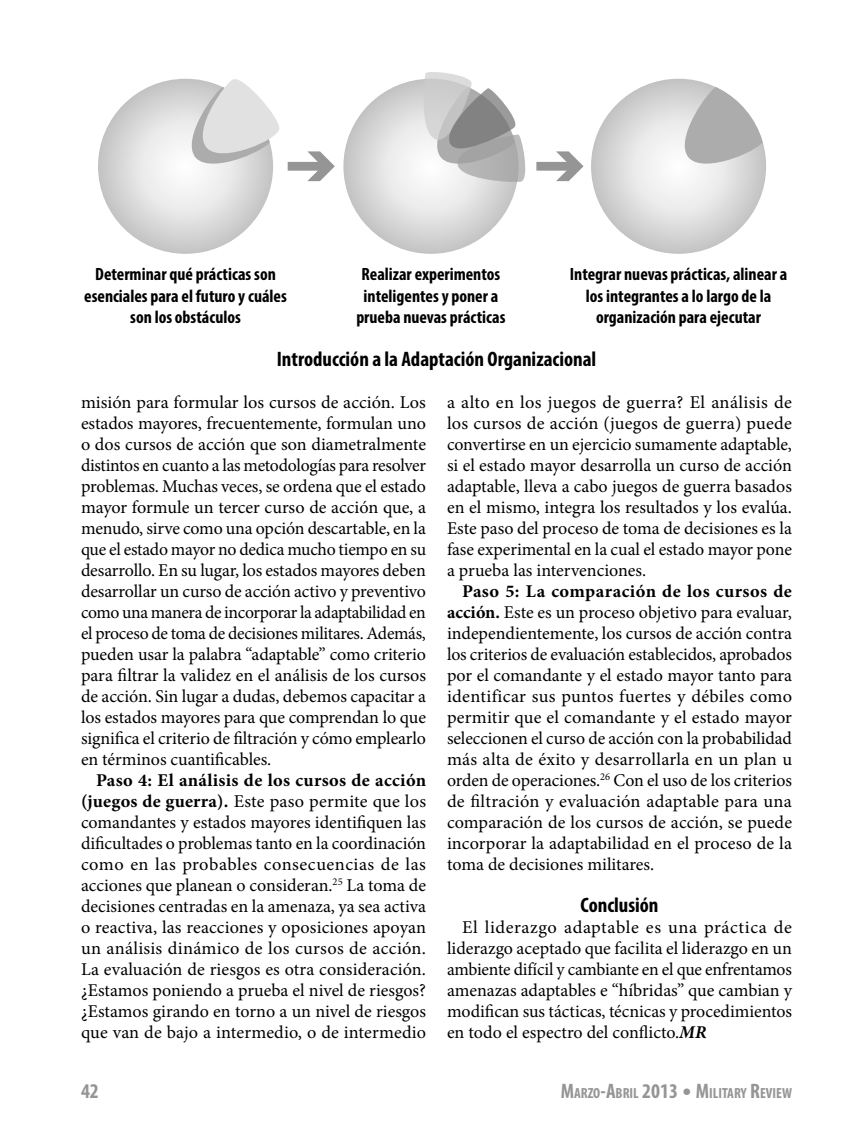
<style>
.page{position:relative;width:864px;height:1134px;background:#fff}
.page>*{position:absolute;margin:0;border:0;box-sizing:border-box;transform-origin:0 0}
.Subhead{font:700 condensed 21px "Myriad Pro";color:#000}
.t1{font:700 condensed 21px "Myriad Pro";color:#959595}
.Body_Copy{font:18px/21px "Minion Pro";color:#000;text-align:justify}
.t2{font:700 condensed 17.85px/21.5px "Myriad Pro";color:#000;text-align:center}
.t3{font:700 condensed 14.7px "Myriad Pro";color:#959595}
.s1{font-weight:700}
.s2{font-weight:700;font-style:italic}
.s3{font-size:21px}
.s4{font-weight:400;font-stretch:normal;font-size:31.5px}
</style>
<div class="page">
<svg style="left:98px;top:79px;width:175px;height:175px"></svg>
<svg style="left:343px;top:79px;width:176px;height:175px;background:#dbdbdb"></svg>
<svg style="left:591px;top:79px;width:175px;height:175px"></svg>
<svg style="left:673px;top:84px;width:92px;height:91px"></svg>
<svg style="left:179px;top:78px;width:101px;height:97px"></svg>
<svg style="left:424px;top:72px;width:101px;height:110px"></svg>
<div style="left:288px;top:162px;width:37px;height:9px;background:#959595"></div>
<svg style="left:307px;top:151px;width:28px;height:30px"></svg>
<div style="left:536px;top:162px;width:38px;height:9px;background:#959595"></div>
<svg style="left:556px;top:151px;width:28px;height:30px"></svg>
<p class="t2" style="left:84px;top:263px;width:204px">Determinar qué prácticas son esenciales para el futuro y cuáles son los obstáculos</p>
<p class="t2" style="left:356px;top:263px;width:151px">Realizar experimentos inteligentes y poner a prueba nuevas prácticas</p>
<p class="t2" style="left:570px;top:263px;width:219px">Integrar nuevas prácticas, alinear a los integrantes a lo largo de la organización para ejecutar</p>
<p class="Subhead" style="left:277px;top:346px;width:321px">Introducción a la Adaptación Organizacional</p>
<p class="Body_Copy" style="left:81px;top:392px;width:347px">misión para formular los cursos de acción. Los estados mayores, frecuentemente, formulan uno o dos cursos de acción que son diametralmente distintos en cuanto a las metodologías para resolver problemas. Muchas veces, se ordena que el estado mayor formule un tercer curso de acción que, a menudo, sirve como una opción descartable, en la que el estado mayor no dedica mucho tiempo en su desarrollo. En su lugar, los estados mayores deben desarrollar un curso de acción activo y preventivo como una manera de incorporar la adaptabilidad en el proceso de toma de decisiones militares. Además, pueden usar la palabra “adaptable” como criterio para filtrar la validez en el análisis de los cursos de acción. Sin lugar a dudas, debemos capacitar a los estados mayores para que comprendan lo que significa el criterio de filtración y cómo emplearlo en términos cuantificables.</p>
<p class="Body_Copy" style="left:81px;top:770px;width:347px;text-indent:15px"><span class="s1">Paso 4: El análisis de los cursos de acción (juegos de guerra).</span> Este paso permite que los comandantes y estados mayores identifiquen las dificultades o problemas tanto en la coordinación como en las probables consecuencias de las acciones que planean o consideran.<sup>25</sup> La toma de decisiones centradas en la amenaza, ya sea activa o reactiva, las reacciones y oposiciones apoyan un análisis dinámico de los cursos de acción.<br>La evaluación de riesgos es otra consideración. ¿Estamos poniendo a prueba el nivel de riesgos? ¿Estamos girando en torno a un nivel de riesgos que van de bajo a intermedio, o de intermedio</p>
<p class="Body_Copy" style="left:447px;top:392px;width:347px">a alto en los juegos de guerra? El análisis de los cursos de acción (juegos de guerra) puede convertirse en un ejercicio sumamente adaptable, si el estado mayor desarrolla un curso de acción adaptable, lleva a cabo juegos de guerra basados en el mismo, integra los resultados y los evalúa.<br>Este paso del proceso de toma de decisiones es la fase experimental en la cual el estado mayor pone a prueba las intervenciones.</p>
<p class="Body_Copy" style="left:447px;top:581px;width:347px;text-indent:15px"><span class="s1">Paso 5: La comparación de los cursos de acción.</span> Este es un proceso objetivo para evaluar, independientemente, los cursos de acción contra los criterios de evaluación establecidos, aprobados por el comandante y el estado mayor tanto para identificar sus puntos fuertes y débiles como permitir que el comandante y el estado mayor seleccionen el curso de acción con la probabilidad más alta de éxito y desarrollarla en un plan u orden de operaciones.<sup>26</sup> Con el uso de los criterios de filtración y evaluación adaptable para una comparación de los cursos de acción, se puede incorporar la adaptabilidad en el proceso de la toma de decisiones militares.</p>
<p class="Subhead" style="left:580px;top:892px;width:80px">Conclusión</p>
<p class="Body_Copy" style="left:447px;top:917px;width:347px;text-indent:15px">El liderazgo adaptable es una práctica de liderazgo aceptado que facilita el liderazgo en un ambiente difícil y cambiante en el que enfrentamos amenazas adaptables e “híbridas” que cambian y modifican sus tácticas, técnicas y procedimientos en todo el espectro del conflicto.<span class="s2">MR</span></p>
<p class="t1" style="left:81px;top:1078px;width:19px">42</p>
<p class="t3" style="left:561px;top:1084px;width:233px"><span class="s3">M</span>ARZO<span class="s3">-A</span>BRIL <span class="s3">2013</span> <span class="s4">•</span> <span class="s3">M</span>ILITARY <span class="s3">R</span>EVIEW</p>
</div>
